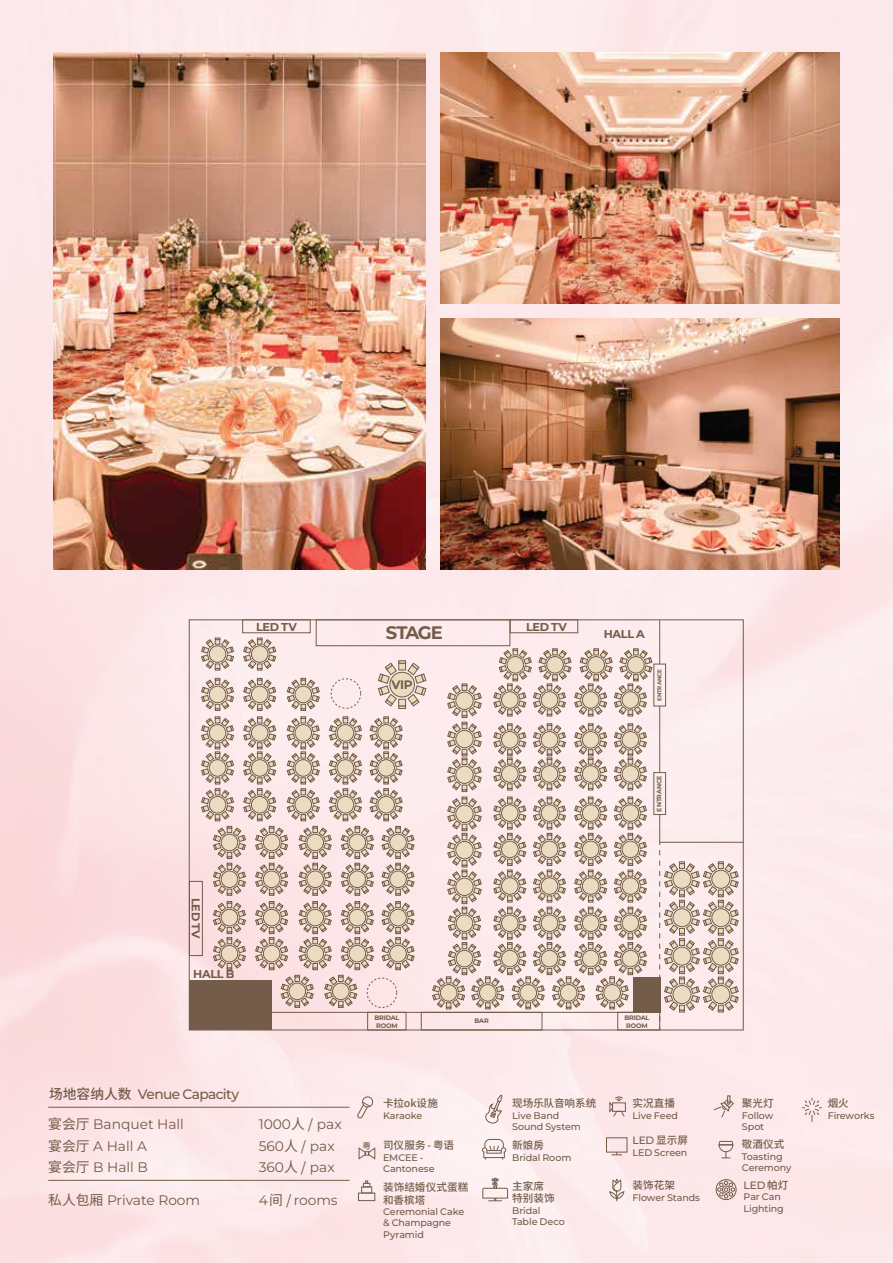
<style>
.page{position:relative;width:893px;height:1263px;background:#fff}
.page>*{position:absolute;margin:0;border:0;box-sizing:border-box;transform-origin:0 0}
.t1{font:700 18px "Montserrat";letter-spacing:-.065em;color:#735c49}
.t2{font:13.8px "Montserrat";color:#735c49}
.t3{font:500 13.8px "Montserrat";letter-spacing:-.05em;color:#735c49}
.t4{font:700 12.15px "Montserrat";color:#735c49}
.t5{font:700 11.4px "Montserrat";letter-spacing:-.03em;color:#735c49}
.t6{font:500 10.65px/12.8px "Noto Sans SC";color:#735c49}
.t7{font:500 10.65px "Montserrat";letter-spacing:-.02em;color:#735c49}
.t8{font:500 10.65px "Noto Sans TC";color:#735c49}
.t9{font:500 9.6px/11.4px "Montserrat";letter-spacing:-.01em;color:#735c49}
.t10{font:500 8.55px "Noto Sans SC";color:#735c49}
.t11{font:700 6.45px/7.8px "Montserrat";letter-spacing:-.025em;color:#735c49}
.t12{font:700 6.3px "Montserrat";letter-spacing:-.025em;color:#735c49}
.t13{font:700 5.7px "Montserrat";letter-spacing:-.025em;color:#735c49}
.s1{font-family:"Noto Sans SC"}
</style>
<div class="page">
<img style="left:0;top:0;width:893px;height:1263px">
<img style="left:54px;top:53px;width:372px;height:516px">
<img style="left:440px;top:53px;width:399px;height:250px">
<img style="left:440px;top:319px;width:399px;height:250px">
<svg style="left:357px;top:1096px;width:16px;height:22px"></svg>
<hr style="left:48px;top:1180px;width:302px;height:1px;background:#735c49">
<hr style="left:48px;top:1106px;width:302px;height:1px;background:#735c49">
<div style="left:612px;top:1102px;width:14px;height:9px;border:1px solid #735c49"></div>
<svg style="left:609px;top:1096px;width:16px;height:21px"></svg>
<div style="left:606px;top:1137px;width:21px;height:15px;border:1px solid #735c49"></div>
<svg style="left:611px;top:1152px;width:11px;height:3px"></svg>
<svg style="left:802px;top:1098px;width:20px;height:24px"></svg>
<div style="left:358px;top:1192px;width:17px;height:9px;border:1px solid #735c49"></div>
<div style="left:361px;top:1186px;width:11px;height:7px;border:1px solid #735c49"></div>
<svg style="left:363px;top:1180px;width:7px;height:7px"></svg>
<svg style="left:609px;top:1179px;width:15px;height:23px"></svg>
<svg style="left:718px;top:1140px;width:15px;height:18px"></svg>
<div style="left:716px;top:1179px;width:20px;height:21px;border:1px solid #735c49;border-radius:50%"></div>
<svg style="left:717px;top:1181px;width:18px;height:17px"></svg>
<svg style="left:359px;top:1147px;width:16px;height:12px"></svg>
<svg style="left:713px;top:1095px;width:21px;height:23px"></svg>
<svg style="left:482px;top:1139px;width:24px;height:21px"></svg>
<svg style="left:482px;top:1178px;width:26px;height:23px"></svg>
<svg style="left:484px;top:1095px;width:19px;height:30px"></svg>
<hr style="left:659px;top:706px;width:1px;height:66px;background:#735c49">
<hr style="left:659px;top:620px;width:1px;height:44px;background:#735c49">
<div style="left:189px;top:881px;width:14px;height:75px;border:1px solid #735c49"></div>
<div style="left:421px;top:1012px;width:121px;height:18px;border:1px solid #735c49"></div>
<div style="left:617px;top:1012px;width:43px;height:18px;border:1px solid #735c49"></div>
<div style="left:189px;top:980px;width:82px;height:50px;background:#735c49"></div>
<div style="left:633px;top:977px;width:27px;height:35px;background:#735c49"></div>
<div style="left:367px;top:1012px;width:39px;height:18px;border:1px solid #735c49"></div>
<div style="left:654px;top:664px;width:12px;height:42px;border:1px solid #735c49"></div>
<div style="left:654px;top:772px;width:12px;height:43px;border:1px solid #735c49"></div>
<svg style="left:213px;top:901px;width:33px;height:69px;background:#d0b9ad"></svg>
<svg style="left:255px;top:901px;width:119px;height:106px;background:#d7c0b7"></svg>
<svg style="left:382px;top:901px;width:32px;height:69px;background:#cfbbae"></svg>
<svg style="left:432px;top:648px;width:220px;height:361px;background:#dccac2"></svg>
<svg style="left:659px;top:814px;width:85px;height:215px;background:#e0cfc8"></svg>
<hr style="left:211px;top:1012px;width:445px;height:1px;background:#735c49">
<div style="left:316px;top:619px;width:194px;height:27px;border:1px solid #735c49"></div>
<div style="left:242px;top:619px;width:68px;height:14px;border:1px solid #735c49"></div>
<div style="left:510px;top:619px;width:68px;height:14px;border:1px solid #735c49"></div>
<svg style="left:201px;top:638px;width:225px;height:257px;background:#e0cec7"></svg>
<div style="left:367px;top:978px;width:30px;height:29px;border:1px dashed #735c49;border-radius:50%"></div>
<div style="left:331px;top:678px;width:30px;height:30px;border:1px dashed #735c49;border-radius:50%"></div>
<p class="t5" style="left:256px;top:618px;width:42px">LED TV</p>
<p class="t5" style="left:526px;top:618px;width:42px">LED TV</p>
<h1 class="t1" style="left:386px;top:620px;width:59px">STAGE</h1>
<p class="t4" style="left:392px;top:675px;width:23px">VIP</p>
<p class="t5" style="left:604px;top:626px;width:43px">HALL A</p>
<p class="t13" style="left:655px;top:701px;width:34px;rotate:-90deg">ENTRANCE</p>
<p class="t12" style="left:655px;top:811px;width:38px;rotate:-90deg">ENTRANCE</p>
<p class="t5" style="left:204px;top:898px;width:42px;rotate:90deg">LED TV</p>
<p class="t5" style="left:193px;top:965px;width:43px">HALL B</p>
<p class="t11" style="left:374px;top:1013px;width:27px">BRIDAL<br>ROOM</p>
<p class="t11" style="left:474px;top:1016px;width:16px">BAR</p>
<h2 class="t3" style="left:49px;top:1084px;width:192px"><span class="s1">场地容纳人数</span> Venue Capacity</h2>
<h2 class="t2" style="left:48px;top:1115px;width:137px"><span class="s1">宴会厅</span> Banquet Hall</h2>
<h2 class="t2" style="left:259px;top:1115px;width:85px">1000<span class="s1">人 /</span> pax</h2>
<h2 class="t2" style="left:48px;top:1136px;width:100px"><span class="s1">宴会厅</span> A Hall A</h2>
<h2 class="t2" style="left:259px;top:1136px;width:78px">560<span class="s1">人 /</span> pax</h2>
<h2 class="t2" style="left:48px;top:1158px;width:101px"><span class="s1">宴会厅</span> B Hall B</h2>
<h2 class="t2" style="left:259px;top:1158px;width:77px">360<span class="s1">人 /</span> pax</h2>
<h2 class="t2" style="left:48px;top:1191px;width:154px"><span class="s1">私人包厢</span> Private Room</h2>
<h2 class="t2" style="left:259px;top:1191px;width:81px">4<span class="s1">间 /</span> rooms</h2>
<p class="t10" style="left:363px;top:1141px;width:10px">粤</p>
<p class="t6" style="left:383px;top:1097px;width:56px">卡拉ok设施</p>
<p class="t9" style="left:383px;top:1109px;width:41px">Karaoke</p>
<p class="t6" style="left:383px;top:1139px;width:72px">司仪服务 - 粤语</p>
<p class="t9" style="left:383px;top:1151px;width:53px">EMCEE -<br>Cantonese</p>
<p class="t6" style="left:383px;top:1181px;width:87px">装饰结婚仪式蛋糕和香槟塔</p>
<p class="t9" style="left:383px;top:1205px;width:83px">Ceremonial Cake &amp; Champagne<br>Pyramid</p>
<p class="t6" style="left:512px;top:1097px;width:86px">现场乐队音响系统</p>
<p class="t9" style="left:512px;top:1109px;width:70px">Live Band<br>Sound System</p>
<p class="t8" style="left:512px;top:1139px;width:34px">新娘房</p>
<p class="t9" style="left:512px;top:1151px;width:61px">Bridal Room</p>
<p class="t6" style="left:512px;top:1179px;width:44px">主家席特别装饰</p>
<p class="t9" style="left:512px;top:1204px;width:54px">Bridal<br>Table Deco</p>
<p class="t11" style="left:624px;top:1013px;width:27px">BRIDAL<br>ROOM</p>
<p class="t6" style="left:633px;top:1097px;width:44px">实况直播</p>
<p class="t9" style="left:633px;top:1109px;width:47px">Live Feed</p>
<p class="t7" style="left:633px;top:1133px;width:57px">LED <span class="s1">显示屏</span></p>
<p class="t9" style="left:633px;top:1146px;width:56px">LED Screen</p>
<p class="t6" style="left:633px;top:1179px;width:44px">装饰花架</p>
<p class="t9" style="left:633px;top:1191px;width:69px">Flower Stands</p>
<p class="t6" style="left:742px;top:1097px;width:33px">聚光灯</p>
<p class="t9" style="left:742px;top:1109px;width:33px">Follow<br>Spot</p>
<p class="t6" style="left:742px;top:1138px;width:44px">敬酒仪式</p>
<p class="t9" style="left:742px;top:1150px;width:51px">Toasting<br>Ceremony</p>
<p class="t7" style="left:744px;top:1178px;width:46px">LED <span class="s1">帕灯</span></p>
<p class="t9" style="left:744px;top:1191px;width:42px">Par Can<br>Lighting</p>
<p class="t6" style="left:828px;top:1097px;width:23px">烟火</p>
<p class="t9" style="left:828px;top:1109px;width:48px">Fireworks</p>
</div>
